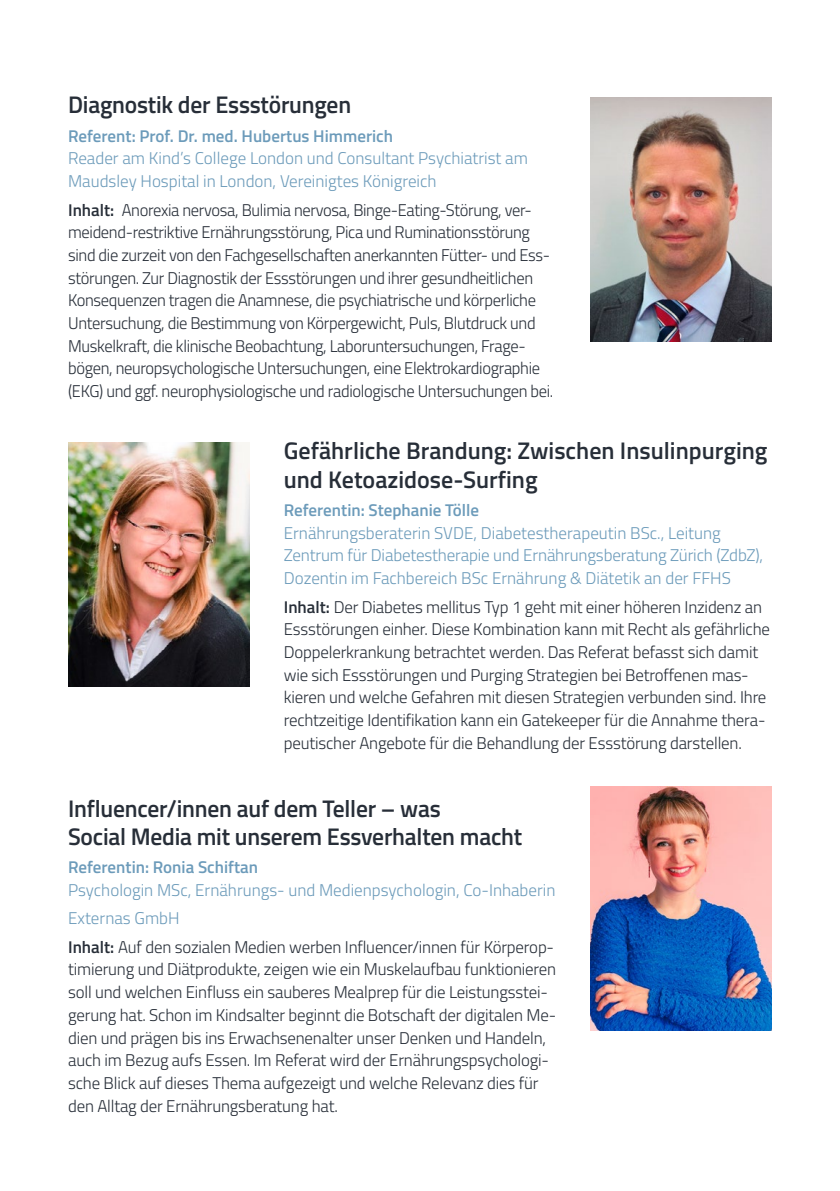
<style>
.page{position:relative;width:840px;height:1191px;background:#fff}
.page>*{position:absolute;margin:0;border:0;box-sizing:border-box;transform-origin:0 0}
.t1{font:600 24px/28.4px "Titillium Web";letter-spacing:-.01em;color:#272e38}
.t2{font:300 17px/22.6px "Titillium Web";letter-spacing:-.01em;color:#272e38}
.t3{font:300 17px/22.6px "Titillium Web";color:#6c9bba}
.t4{font:600 17px "Titillium Web";color:#6c9bba}
.s1{font-weight:600}
.s2{font-weight:600;color:#272e38}
.s3{color:#272e38}
</style>
<div class="page">
<img style="left:590px;top:98px;width:181px;height:244px">
<img style="left:68px;top:442px;width:181px;height:244px">
<img style="left:590px;top:787px;width:181px;height:243px">
<h1 class="t1" style="left:68px;top:90px;width:284px">Diagnostik der Essstörungen</h1>
<p class="t4" style="left:68px;top:123px;width:326px">Referent: Prof. Dr. med. Hubertus Himmerich</p>
<p class="t3" style="left:68px;top:146px;width:461px">Reader am Kind’s College London und Consultant Psychiatrist am<br>Maudsley Hospital in London, Vereinigtes Königreich</p>
<p class="t2" style="left:68px;top:197px;width:486px"><span class="s1">Inhalt:</span> Anorexia nervosa, Bulimia nervosa, Binge-Eating-Störung, ver&shy;meidend-restriktive Ernährungsstörung, Pica und Ruminationsstörung sind die zurzeit von den Fachgesellschaften anerkannten Fütter- und Ess&shy;störungen. Zur Diagnostik der Essstörungen und ihrer gesundheitlichen Konsequenzen tragen die Anamnese, die psychiatrische und körperliche Untersuchung, die Bestimmung von Körpergewicht, Puls, Blutdruck und Muskelkraft, die klinische Beobachtung, Laboruntersuchungen, Frage&shy;bögen, neuropsychologische Untersuchungen, eine Elektrokardiographie (EKG) und ggf. neurophysiologische und radiologische Untersuchungen bei.</p>
<h1 class="t1" style="left:283px;top:435px;width:485px">Gefährliche Brandung: Zwischen Insulinpurging und Ketoazidose-Surfing</h1>
<p class="t4" style="left:283px;top:497px;width:197px">Referentin: Stephanie Tölle</p>
<p class="t3" style="left:283px;top:521px;width:480px">Ernährungsberaterin SVDE, Diabetestherapeutin BSc., Leitung<br>Zentrum für Diabetestherapie und Ernährungsberatung Zürich (ZdbZ),<br>Dozentin im Fachbereich BSc Ernährung &amp; Diätetik an der FFHS</p>
<p class="t2" style="left:283px;top:594px;width:487px"><span class="s1">Inhalt:</span> Der Diabetes mellitus Typ 1 geht mit einer höheren Inzidenz an Essstörungen einher. Diese Kombination kann mit Recht als gefährliche Doppelerkrankung betrachtet werden. Das Referat befasst sich damit wie sich Essstörungen und Purging Strategien bei Betroffenen mas&shy;kieren und welche Gefahren mit diesen Strategien verbunden sind. Ihre rechtzeitige Identifikation kann ein Gatekeeper für die Annahme thera&shy;peutischer Angebote für die Behandlung der Essstörung darstellen.</p>
<h1 class="t1" style="left:68px;top:793px;width:455px">Influencer/innen auf dem Teller – was<br>Social Media mit unserem Essverhalten macht</h1>
<p class="t4" style="left:68px;top:854px;width:191px">Referentin: Ronia Schiftan</p>
<p class="t3" style="left:68px;top:875px;width:488px;line-height:28.4px">Psychologin MSc, Ernährungs- und Medienpsychologin, Co-Inhaberin<br>Externas GmbH<br><span class="s2">Inhalt:</span> <span class="s3">Auf den sozialen Medien werben Influencer/innen für Körperop-</span></p>
<p class="t2" style="left:68px;top:957px;width:489px">timierung und Diätprodukte, zeigen wie ein Muskelaufbau funktionieren soll und welchen Einfluss ein sauberes Mealprep für die Leistungsstei&shy;gerung hat. Schon im Kindsalter beginnt die Botschaft der digitalen Me&shy;dien und prägen bis ins Erwachsenenalter unser Denken und Handeln, auch im Bezug aufs Essen. Im Referat wird der Ernährungspsychologi&shy;sche Blick auf dieses Thema aufgezeigt und welche Relevanz dies für den Alltag der Ernährungsberatung hat.</p>
</div>
